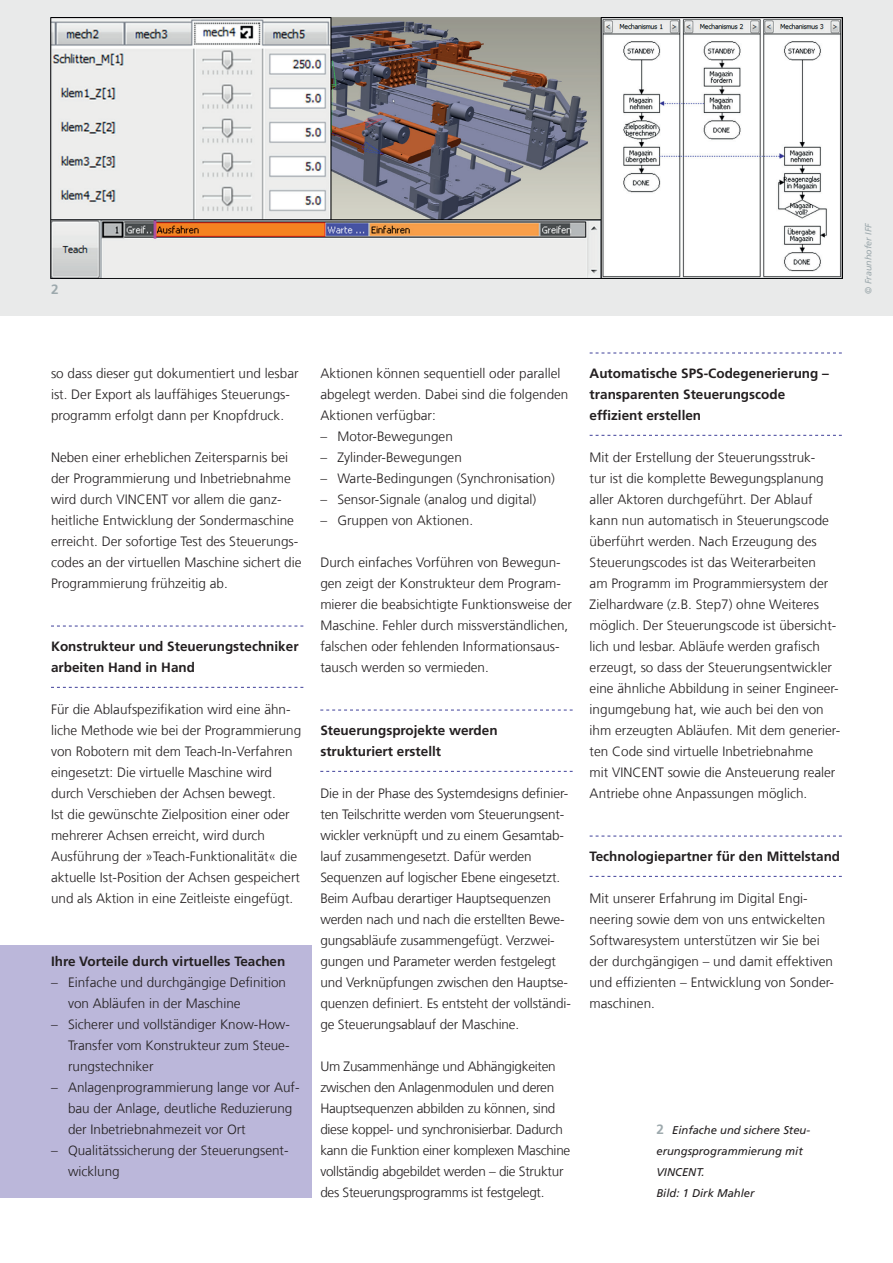
<style>
.page{position:relative;width:893px;height:1263px;background:#fff}
.page>*{position:absolute;margin:0;border:0;box-sizing:border-box;transform-origin:0 0}
.t1{font:300 13.5px/21px "Frutiger LT Com";color:#231f20}
.t2{font:300 13.5px/21px "Frutiger LT Com";letter-spacing:-.02em;color:#231f20}
.t3{font:700 13.5px/21px "Frutiger LT Com";color:#231f20}
.t4{font:700 13.5px "Frutiger LT Com";color:#9da9ad}
.t5{font:italic 11.25px/21px "Frutiger LT Com";color:#231f20}
.t6{font:italic 9px "Frutiger LT Com";color:#9da9ad}
.s1{font-weight:700;font-style:normal;font-size:13.5px;color:#9da9ad}
</style>
<div class="page">
<div style="left:0;top:945px;width:312px;height:252px;background:#bbb7da"></div>
<div style="left:0;top:0;width:893px;height:315px;background:#e9eaea"></div>
<img style="left:50px;top:18px;width:793px;height:260px">
<svg style="left:320px;top:710px;width:253px;height:1px"></svg>
<svg style="left:320px;top:771px;width:253px;height:1px"></svg>
<svg style="left:51px;top:626px;width:252px;height:1px"></svg>
<svg style="left:51px;top:687px;width:252px;height:1px"></svg>
<svg style="left:590px;top:353px;width:252px;height:1px"></svg>
<svg style="left:590px;top:435px;width:252px;height:1px"></svg>
<svg style="left:590px;top:836px;width:252px;height:1px"></svg>
<svg style="left:590px;top:876px;width:252px;height:1px"></svg>
<p class="t4" style="left:51px;top:281px;width:9px">2</p>
<p class="t6" style="left:863px;top:294px;width:73px;rotate:-90deg">© Fraunhofer IFF</p>
<p class="t1" style="left:51px;top:363px;width:249px">so dass dieser gut dokumentiert und lesbar ist. Der Export als lauffähiges Steuerungs&shy;programm erfolgt dann per Knopfdruck.</p>
<p class="t1" style="left:51px;top:447px;width:252px">Neben einer erheblichen Zeitersparnis bei der Programmierung und Inbetriebnahme wird durch VINCENT vor allem die ganz&shy;heitliche Entwicklung der Sondermaschine erreicht. Der sofortige Test des Steuerungs&shy;codes an der virtuellen Maschine sichert die Programmierung frühzeitig ab.</p>
<p class="t3" style="left:51px;top:636px;width:249px">Konstrukteur und Steuerungstechniker arbeiten Hand in Hand</p>
<p class="t1" style="left:51px;top:699px;width:252px">Für die Ablaufspezifikation wird eine ähn&shy;liche Methode wie bei der Programmierung von Robotern mit dem Teach-In-Verfahren eingesetzt: Die virtuelle Maschine wird durch Verschieben der Achsen bewegt.<br>Ist die gewünschte Zielposition einer oder mehrerer Achsen erreicht, wird durch Ausführung der »Teach-Funktionalität« die aktuelle Ist-Position der Achsen gespeichert und als Aktion in eine Zeitleiste eingefügt.</p>
<p class="t3" style="left:51px;top:951px;width:236px">Ihre Vorteile durch virtuelles Teachen</p>
<p class="t1" style="left:68px;top:972px;width:220px;text-indent:-17px">– Einfache und durchgängige Definition von Abläufen in der Maschine</p>
<p class="t1" style="left:68px;top:1014px;width:223px;text-align:justify;text-indent:-17px">– Sicherer und vollständiger Know-How-Transfer vom Konstrukteur zum Steue&shy;rungstechniker</p>
<p class="t1" style="left:68px;top:1077px;width:233px;text-indent:-17px">– Anlagenprogrammierung lange vor Auf&shy;bau der Anlage, deutliche Reduzierung der Inbetriebnahmezeit vor Ort</p>
<p class="t1" style="left:68px;top:1140px;width:222px;text-indent:-17px">– Qualitätssicherung der Steuerungsent&shy;wicklung</p>
<p class="t1" style="left:320px;top:363px;width:250px">Aktionen können sequentiell oder parallel abgelegt werden. Dabei sind die folgenden<br>Aktionen verfügbar:</p>
<p class="t1" style="left:320px;top:426px;width:134px">– Motor-Bewegungen</p>
<p class="t1" style="left:320px;top:447px;width:143px">– Zylinder-Bewegungen</p>
<p class="t1" style="left:320px;top:468px;width:236px">– Warte-Bedingungen (Synchronisation)</p>
<p class="t1" style="left:320px;top:489px;width:217px">– Sensor-Signale (analog und digital)</p>
<p class="t1" style="left:320px;top:510px;width:154px">– Gruppen von Aktionen.</p>
<p class="t1" style="left:320px;top:552px;width:253px">Durch einfaches Vorführen von Bewegun&shy;gen zeigt der Konstrukteur dem Program&shy;mierer die beabsichtigte Funktionsweise der Maschine. Fehler durch missverständlichen, falschen oder fehlenden Informationsaus&shy;tausch werden so vermieden.</p>
<p class="t3" style="left:320px;top:720px;width:179px">Steuerungsprojekte werden strukturiert erstellt</p>
<p class="t1" style="left:320px;top:783px;width:252px">Die in der Phase des Systemdesigns definier&shy;ten Teilschritte werden vom Steuerungsent&shy;wickler verknüpft und zu einem Gesamtab&shy;lauf zusammengesetzt. Dafür werden Sequenzen auf logischer Ebene eingesetzt.<br>Beim Aufbau derartiger Hauptsequenzen werden nach und nach die erstellten Bewe&shy;gungsabläufe zusammengefügt. Verzwei&shy;gungen und Parameter werden festgelegt und Verknüpfungen zwischen den Hauptse&shy;quenzen definiert. Es entsteht der vollständi&shy;ge Steuerungsablauf der Maschine.</p>
<p class="t2" style="left:320px;top:1056px;width:251px">Um Zusammenhänge und Abhängigkeiten zwischen den Anlagenmodulen und deren Hauptsequenzen abbilden zu können, sind diese koppel- und synchronisierbar. Dadurch kann die Funktion einer komplexen Maschine vollständig abgebildet werden – die Struktur des Steuerungsprogramms ist festgelegt.</p>
<p class="t3" style="left:590px;top:363px;width:241px">Automatische SPS-Codegenerierung – transparenten Steuerungscode effizient erstellen</p>
<p class="t1" style="left:590px;top:447px;width:251px">Mit der Erstellung der Steuerungsstruk-<br>tur ist die komplette Bewegungsplanung aller Aktoren durchgeführt. Der Ablauf kann nun automatisch in Steuerungscode überführt werden. Nach Erzeugung des Steuerungscodes ist das Weiterarbeiten<br>am Programm im Programmiersystem der Zielhardware (z.B. Step7) ohne Weiteres möglich. Der Steuerungscode ist übersicht&shy;lich und lesbar. Abläufe werden grafisch erzeugt, so dass der Steuerungsentwickler eine ähnliche Abbildung in seiner Engineer&shy;ingumgebung hat, wie auch bei den von ihm erzeugten Abläufen. Mit dem generier&shy;ten Code sind virtuelle Inbetriebnahme<br>mit VINCENT sowie die Ansteuerung realer Antriebe ohne Anpassungen möglich.</p>
<p class="t3" style="left:590px;top:846px;width:252px">Technologiepartner für den Mittelstand</p>
<p class="t1" style="left:590px;top:888px;width:246px">Mit unserer Erfahrung im Digital Engi&shy;neering sowie dem von uns entwickelten Softwaresystem unterstützen wir Sie bei der durchgängigen – und damit effektiven und effizienten – Entwicklung von Sonder&shy;maschinen.</p>
<p class="t5" style="left:656px;top:1120px;width:155px"><span class="s1">2</span> Einfache und sichere Steu&shy;erungsprogrammierung mit<br>VINCENT.<br>Bild: 1 Dirk Mahler</p>
</div>
